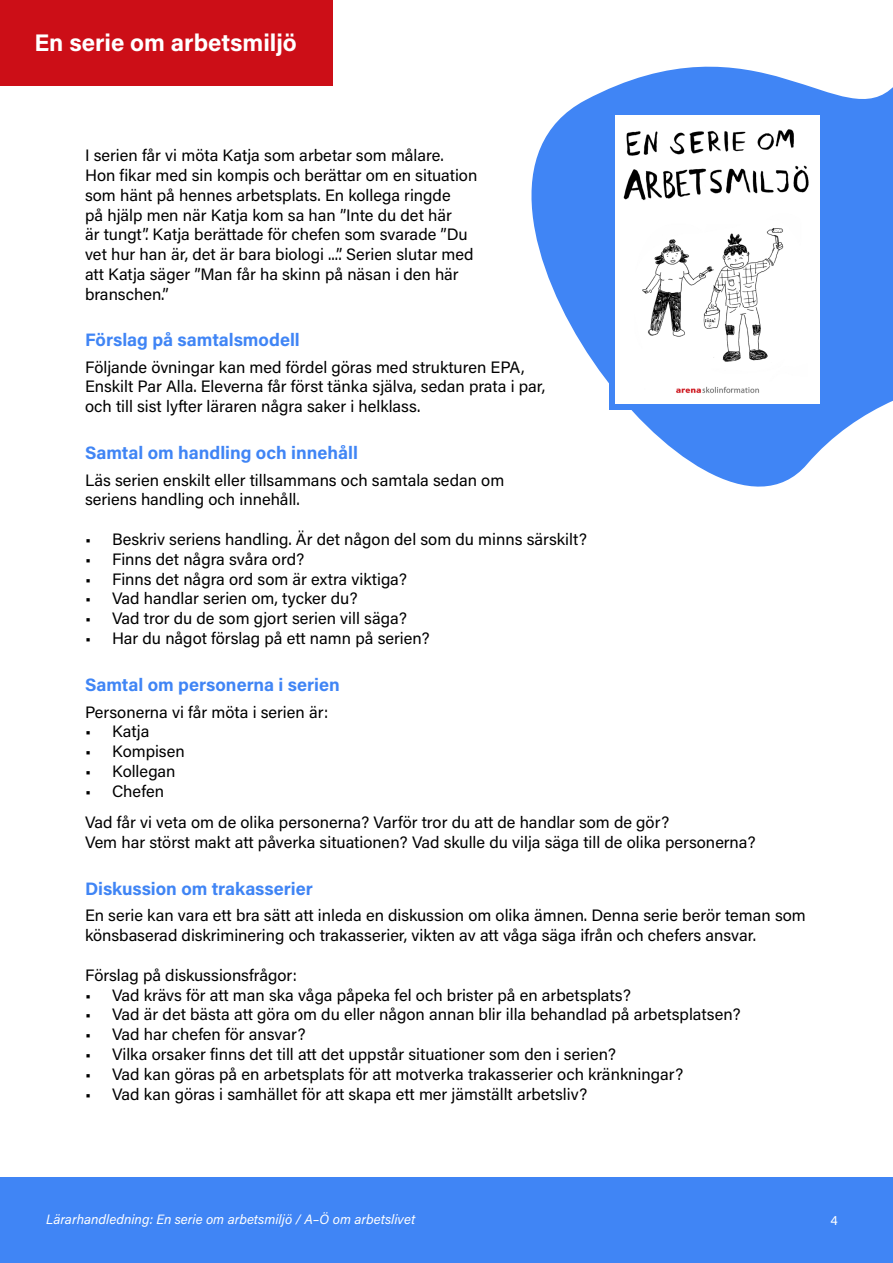
<style>
.page{position:relative;width:893px;height:1263px;background:#fff}
.page>*{position:absolute;margin:0;border:0;box-sizing:border-box;transform-origin:0 0}
.t1{font:700 24px "Acumin Pro";color:#fff}
.t2{font:700 18px "Acumin Pro";color:#4085f5}
.t3{font:16.5px/19.8px "Acumin Pro";color:#000}
.t4{font:italic 13.5px "Acumin Pro";color:#fff}
.t5{font:13.5px "Acumin Pro";color:#fff}
</style>
<div class="page">
<div style="left:0;top:1178px;width:893px;height:85px;background:#4085f5"></div>
<svg style="left:531px;top:66px;width:362px;height:421px;fill:#4085f5"></svg>
<img style="left:615px;top:115px;width:204px;height:289px">
<div style="left:0;top:0;width:332px;height:85px;background:#cc0e17"></div>
<h1 class="t1" style="left:35px;top:25px;width:264px">En serie om arbetsmiljö</h1>
<p class="t3" style="left:85px;top:145px;width:394px">I serien får vi möta Katja som arbetar som målare.<br>Hon fikar med sin kompis och berättar om en situation som hänt på hennes arbetsplats. En kollega ringde<br>på hjälp men när Katja kom sa han ”Inte du det här<br>är tungt”. Katja berättade för chefen som svarade ”Du vet hur han är, det är bara biologi ...”. Serien slutar med att Katja säger ”Man får ha skinn på näsan i den här branschen.”</p>
<p class="t2" style="left:85px;top:327px;width:216px">Förslag på samtalsmodell</p>
<p class="t3" style="left:85px;top:356px;width:462px">Följande övningar kan med fördel göras med strukturen EPA,<br>Enskilt Par Alla. Eleverna får först tänka själva, sedan prata i par, och till sist lyfter läraren några saker i helklass.</p>
<p class="t2" style="left:85px;top:440px;width:274px">Samtal om handling och innehåll</p>
<p class="t3" style="left:85px;top:469px;width:421px">Läs serien enskilt eller tillsammans och samtala sedan om seriens handling och innehåll.</p>
<p class="t3" style="left:85px;top:529px;width:503px">• Beskriv seriens handling. Är det någon del som du minns särskilt?</p>
<p class="t3" style="left:85px;top:548px;width:221px">• Finns det några svåra ord?</p>
<p class="t3" style="left:85px;top:568px;width:324px">• Finns det några ord som är extra viktiga?</p>
<p class="t3" style="left:85px;top:588px;width:274px">• Vad handlar serien om, tycker du?</p>
<p class="t3" style="left:85px;top:608px;width:323px">• Vad tror du de som gjort serien vill säga?</p>
<p class="t3" style="left:85px;top:628px;width:346px">• Har du något förslag på ett namn på serien?</p>
<p class="t2" style="left:85px;top:672px;width:256px">Samtal om personerna i serien</p>
<p class="t3" style="left:85px;top:701px;width:245px">Personerna vi får möta i serien är:</p>
<p class="t3" style="left:85px;top:721px;width:66px">• Katja</p>
<p class="t3" style="left:85px;top:741px;width:101px">• Kompisen</p>
<p class="t3" style="left:85px;top:760px;width:92px">• Kollegan</p>
<p class="t3" style="left:85px;top:775px;width:586px;line-height:31.2px">• Chefen<br>Vad får vi veta om de olika personerna? Varför tror du att de handlar som de gör?</p>
<p class="t3" style="left:85px;top:831px;width:672px">Vem har störst makt att påverka situationen? Vad skulle du vilja säga till de olika personerna?</p>
<p class="t2" style="left:85px;top:875px;width:229px">Diskussion om trakasserier</p>
<p class="t3" style="left:85px;top:905px;width:722px">En serie kan vara ett bra sätt att inleda en diskussion om olika ämnen. Denna serie berör teman som könsbaserad diskriminering och trakasserier, vikten av att våga säga ifrån och chefers ansvar.</p>
<p class="t3" style="left:85px;top:964px;width:213px">Förslag på diskussionsfrågor:</p>
<p class="t3" style="left:85px;top:984px;width:547px">• Vad krävs för att man ska våga påpeka fel och brister på en arbetsplats?</p>
<p class="t3" style="left:85px;top:1004px;width:657px">• Vad är det bästa att göra om du eller någon annan blir illa behandlad på arbetsplatsen?</p>
<p class="t3" style="left:85px;top:1024px;width:222px">• Vad har chefen för ansvar?</p>
<p class="t3" style="left:85px;top:1043px;width:532px">• Vilka orsaker finns det till att det uppstår situationer som den i serien?</p>
<p class="t3" style="left:85px;top:1063px;width:600px">• Vad kan göras på en arbetsplats för att motverka trakasserier och kränkningar?</p>
<p class="t3" style="left:85px;top:1083px;width:504px">• Vad kan göras i samhället för att skapa ett mer jämställt arbetsliv?</p>
<p class="t4" style="left:46px;top:1210px;width:370px">Lärarhandledning: En serie om arbetsmiljö / A–Ö om arbetslivet</p>
<p class="t5" style="left:830px;top:1210px;width:9px">4</p>
</div>
